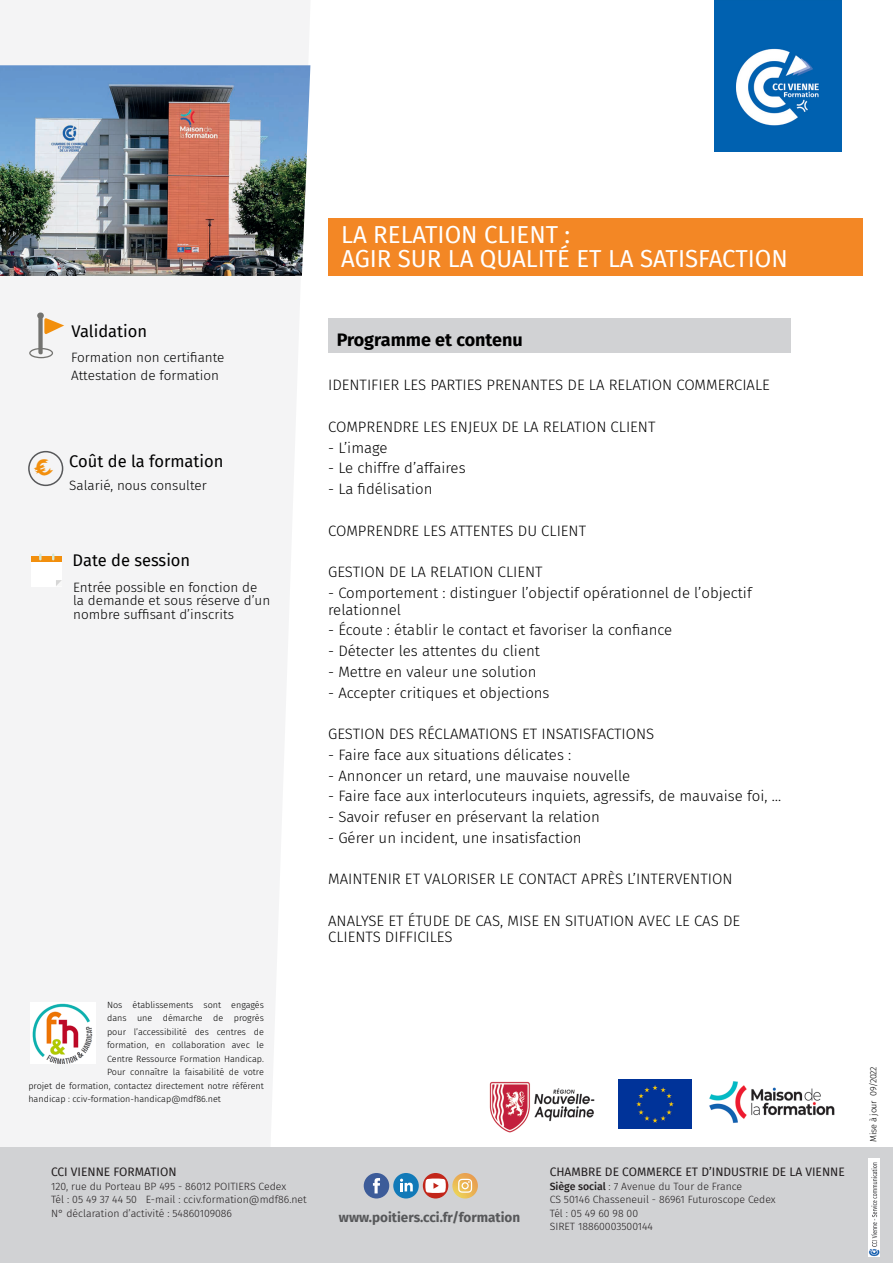
<style>
.page{position:relative;width:893px;height:1263px;background:#fff}
.page>*{position:absolute;margin:0;border:0;box-sizing:border-box;transform-origin:0 0}
.GRAND_TITRE_RUBRIQUE{font:24px "Fira Sans";color:#fff}
.problematique{font:700 18px "Fira Sans";color:#000}
.problematique-2{font:16.5px "Fira Sans";color:#000}
.problematique-3{font:300 15px/16.5px "Fira Sans";color:#000}
.problematique-4{font:300 13.5px/13.5px "Fira Sans";color:#000}
.t1{font:700 13.5px "Fira Sans";color:#57585a}
.t2{font:12px "Fira Sans";color:#231f20}
.t3{font:300 10.5px/13.5px "Fira Sans";color:#231f20}
.problematique-5{font:300 9px "Fira Sans";color:#000}
.problematique-6{font:300 9px "Fira Sans";letter-spacing:-.03em;color:#000}
.s1{font-weight:500}
</style>
<div class="page">
<svg style="left:0;top:0;width:311px;height:1147px;fill:#f4f4f5"></svg>
<div style="left:0;top:1147px;width:893px;height:116px;background:#d1d2d4"></div>
<div style="left:618px;top:1079px;width:73px;height:49px;background:#039"></div>
<img style="left:489px;top:1081px;width:106px;height:52px">
<img style="left:709px;top:1081px;width:126px;height:42px">
<img style="left:868px;top:1159px;width:11px;height:97px">
<img style="left:0;top:65px;width:310px;height:211px">
<div style="left:364px;top:1173px;width:25px;height:25px;background:#3d5c99;border-radius:50%"></div>
<svg style="left:373px;top:1178px;width:7px;height:15px"></svg>
<svg style="left:452px;top:1173px;width:26px;height:25px"></svg>
<svg style="left:458px;top:1179px;width:14px;height:14px"></svg>
<div style="left:393px;top:1173px;width:26px;height:25px;background:#127ab8;border-radius:50%"></div>
<svg style="left:400px;top:1178px;width:13px;height:13px"></svg>
<div style="left:423px;top:1173px;width:25px;height:25px;background:#c2261a;border-radius:50%"></div>
<svg style="left:425px;top:1178px;width:21px;height:15px"></svg>
<img style="left:714px;top:0;width:128px;height:151px">
<div style="left:328px;top:319px;width:463px;height:34px;background:#d1d2d4"></div>
<div style="left:328px;top:218px;width:534px;height:57px;background:#f38725"></div>
<svg style="left:29px;top:313px;width:35px;height:45px"></svg>
<div style="left:28px;top:451px;width:35px;height:35px;border:2px solid #57585a;border-radius:50%"></div>
<div style="left:31px;top:562px;width:31px;height:24px;background:#fff"></div>
<div style="left:31px;top:556px;width:31px;height:6px;background:#f28f0d"></div>
<svg style="left:56px;top:580px;width:6px;height:6px"></svg>
<svg style="left:39px;top:553px;width:3px;height:7px"></svg>
<svg style="left:52px;top:553px;width:2px;height:7px"></svg>
<img style="left:30px;top:1003px;width:65px;height:61px">
<svg style="left:32px;top:457px;width:22px;height:22px"></svg>
<p class="problematique-2" style="left:72px;top:318px;width:77px">Validation</p>
<p class="problematique-4" style="left:71px;top:350px;width:155px">Formation non certifiante</p>
<p class="problematique-4" style="left:71px;top:368px;width:149px">Attestation de formation</p>
<p class="problematique-2" style="left:69px;top:448px;width:156px">Coût de la formation</p>
<p class="problematique-4" style="left:69px;top:478px;width:139px">Salarié, nous consulter</p>
<p class="problematique-2" style="left:73px;top:547px;width:119px">Date de session</p>
<p class="problematique-4" style="left:73px;top:580px;width:199px">Entrée possible en fonction de la demande et sous réserve d’un nombre suffisant d’inscrits</p>
<p class="problematique-5" style="left:107px;top:998px;width:158px">Nos établissements sont engagés</p>
<p class="problematique-5" style="left:107px;top:1012px;width:158px">dans une démarche de progrès</p>
<p class="problematique-5" style="left:107px;top:1025px;width:158px">pour l’accessibilité des centres de</p>
<p class="problematique-5" style="left:107px;top:1039px;width:158px">formation, en collaboration avec le</p>
<p class="problematique-5" style="left:107px;top:1052px;width:158px">Centre Ressource Formation Handicap.</p>
<p class="problematique-5" style="left:107px;top:1066px;width:158px">Pour connaître la faisabilité de votre</p>
<p class="problematique-5" style="left:28px;top:1079px;width:237px">projet de formation, contactez directement notre référent</p>
<p class="problematique-5" style="left:28px;top:1093px;width:194px">handicap : cciv-formation-handicap@mdf86.net</p>
<p class="GRAND_TITRE_RUBRIQUE" style="left:341px;top:216px;width:231px">LA RELATION CLIENT :</p>
<p class="GRAND_TITRE_RUBRIQUE" style="left:341px;top:240px;width:448px">AGIR SUR LA QUALITÉ ET LA SATISFACTION</p>
<p class="problematique" style="left:337px;top:324px;width:188px">Programme et contenu</p>
<p class="problematique-3" style="left:328px;top:377px;width:443px">IDENTIFIER LES PARTIES PRENANTES DE LA RELATION COMMERCIALE</p>
<p class="problematique-3" style="left:328px;top:418px;width:329px">COMPRENDRE LES ENJEUX DE LA RELATION CLIENT</p>
<p class="problematique-3" style="left:328px;top:439px;width:61px">- L’image</p>
<p class="problematique-3" style="left:328px;top:460px;width:139px">- Le chiffre d’affaires</p>
<p class="problematique-3" style="left:328px;top:481px;width:106px">- La fidélisation</p>
<p class="problematique-3" style="left:328px;top:522px;width:259px">COMPRENDRE LES ATTENTES DU CLIENT</p>
<p class="problematique-3" style="left:328px;top:564px;width:216px">GESTION DE LA RELATION CLIENT</p>
<p class="problematique-3" style="left:328px;top:584px;width:425px">- Comportement : distinguer l’objectif opérationnel de l’objectif relationnel</p>
<p class="problematique-3" style="left:328px;top:622px;width:346px">- Écoute : établir le contact et favoriser la confiance</p>
<p class="problematique-3" style="left:328px;top:642px;width:213px">- Détecter les attentes du client</p>
<p class="problematique-3" style="left:328px;top:663px;width:210px">- Mettre en valeur une solution</p>
<p class="problematique-3" style="left:328px;top:684px;width:223px">- Accepter critiques et objections</p>
<p class="problematique-3" style="left:328px;top:725px;width:328px">GESTION DES RÉCLAMATIONS ET INSATISFACTIONS</p>
<p class="problematique-3" style="left:328px;top:746px;width:245px">- Faire face aux situations délicates :</p>
<p class="problematique-3" style="left:328px;top:767px;width:304px">- Annoncer un retard, une mauvaise nouvelle</p>
<p class="problematique-3" style="left:328px;top:788px;width:454px">- Faire face aux interlocuteurs inquiets, agressifs, de mauvaise foi, …</p>
<p class="problematique-3" style="left:328px;top:808px;width:273px">- Savoir refuser en préservant la relation</p>
<p class="problematique-3" style="left:328px;top:829px;width:255px">- Gérer un incident, une insatisfaction</p>
<p class="problematique-3" style="left:328px;top:871px;width:406px">MAINTENIR ET VALORISER LE CONTACT APRÈS L’INTERVENTION</p>
<p class="problematique-3" style="left:328px;top:912px;width:413px">ANALYSE ET ÉTUDE DE CAS, MISE EN SITUATION AVEC LE CAS DE<br>CLIENTS DIFFICILES</p>
<p class="t2" style="left:51px;top:1163px;width:127px">CCI VIENNE FORMATION</p>
<p class="t3" style="left:51px;top:1179px;width:257px">120, rue du Porteau BP 495 - 86012 POITIERS Cedex<br>Tél : 05 49 37 44 50 E-mail : cciv.formation@mdf86.net<br>N° déclaration d’activité : 54860109086</p>
<p class="t1" style="left:339px;top:1206px;width:183px">www.poitiers.cci.fr/formation</p>
<p class="t2" style="left:550px;top:1163px;width:297px">CHAMBRE DE COMMERCE ET D’INDUSTRIE DE LA VIENNE</p>
<p class="t3" style="left:550px;top:1179px;width:228px"><span class="s1">Siège social</span> : 7 Avenue du Tour de France<br>CS 50146 Chasseneuil - 86961 Futuroscope Cedex<br>Tél : 05 49 60 98 00<br>SIRET 18860003500144</p>
<p class="problematique-6" style="left:867px;top:1142px;width:77px;rotate:-90deg">Mise à jour 09/2022</p>
</div>
